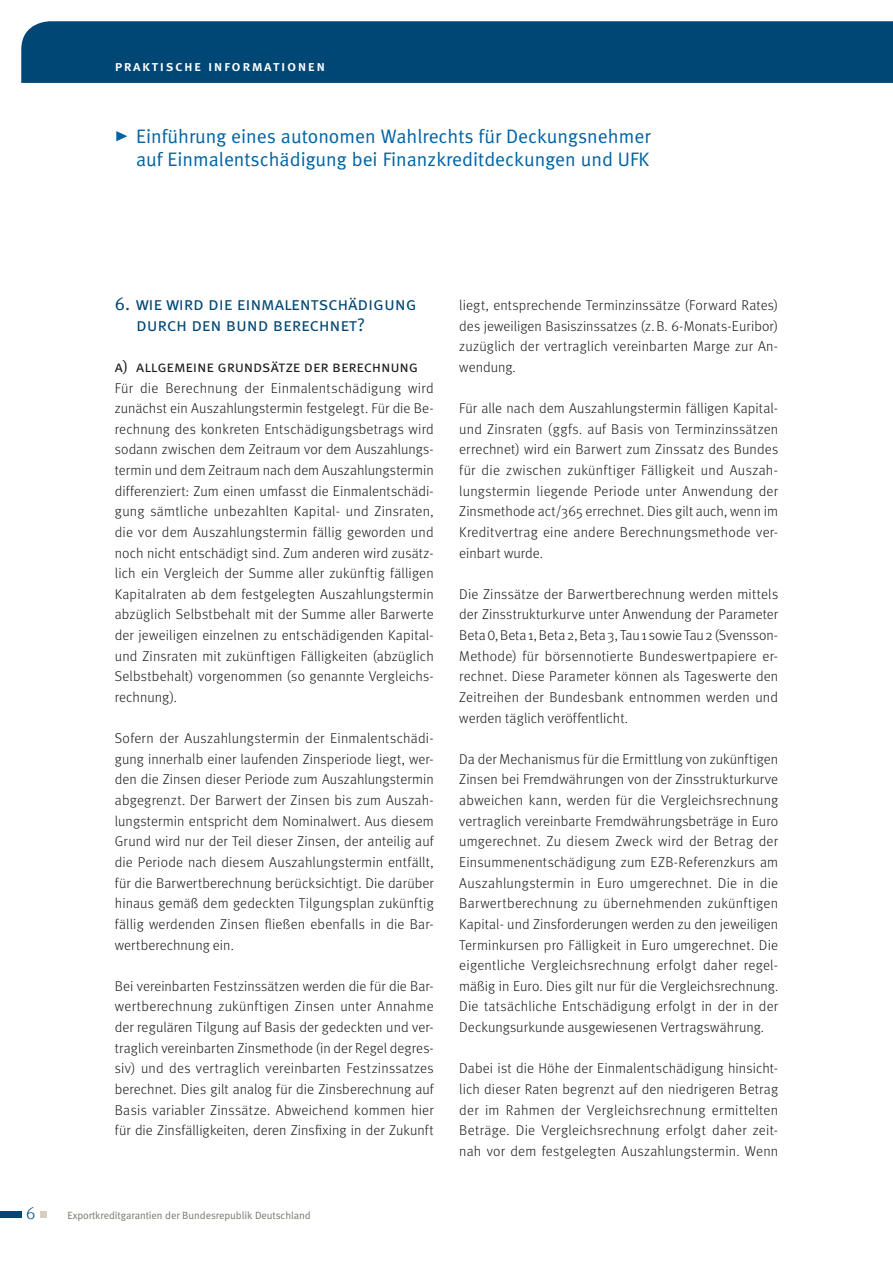
<style>
.page{position:relative;width:893px;height:1263px;background:#fff}
.page>*{position:absolute;margin:0;border:0;box-sizing:border-box;transform-origin:0 0}
._2017_INNEN_Titel{font:19.5px/23.4px "Meta Normal";color:#0063a4}
.Merkbl_Head_1__EKG{font:18.3px/20.7px "Meta Normal Caps";letter-spacing:-.01em;color:#004775}
.t1{font:17.25px "Meta Light LF";color:#004775}
.Merkbl_Head_2{font:15.75px "Meta Normal Caps";letter-spacing:-.01em;color:#1a1a18}
._2017_INNEN_Kategori{font:14.7px "Meta Medium Caps";letter-spacing:.1em;color:#fff}
.Merkbl_Fließtext-201{font:300 14.25px/20.7px "Meta";letter-spacing:.01em;color:#1a1a18;text-align:justify}
.t2{font:10.5px "Meta Normal";letter-spacing:-.005em;color:#7a766d}
.s1{font-family:"Meta Light LF";font-weight:400}
</style>
<div class="page">
<div style="left:0;top:1211px;width:21px;height:7px;background:#004775"></div>
<div style="left:40px;top:1211px;width:7px;height:7px;background:#d5cfc2"></div>
<div style="left:21px;top:21px;width:872px;height:62px;background:#004775"></div>
<svg style="left:116px;top:131px;width:11px;height:10px"></svg>
<p class="_2017_INNEN_Kategori" style="left:115px;top:57px;width:212px">praktische informationen</p>
<p class="_2017_INNEN_Titel" style="left:136px;top:124px;width:516px">Einführung eines autonomen Wahlrechts für Deckungsnehmer auf Einmalentschädigung bei Finanzkreditdeckungen und UFK</p>
<p class="Merkbl_Head_1__EKG" style="left:136px;top:293px;width:282px;text-indent:-21px">6. wie wird die einmalentschädigung durch den bund berechnet?</p>
<p class="Merkbl_Head_2" style="left:115px;top:357px;width:305px">a) allgemeine grundsätze der berechnung</p>
<p class="Merkbl_Fließtext-201" style="left:115px;top:377px;width:320px">Für die Berechnung der Einmalentschädigung wird zunächst ein Auszahlungstermin festgelegt. Für die Be&shy;rechnung des konkreten Entschädigungsbetrags wird sodann zwischen dem Zeitraum vor dem Auszahlungs&shy;termin und dem Zeitraum nach dem Auszahlungstermin differenziert: Zum einen umfasst die Einmalentschädi&shy;gung sämtliche unbezahlten Kapital- und Zinsraten, die vor dem Auszahlungstermin fällig geworden und noch nicht entschädigt sind. Zum anderen wird zusätz&shy;lich ein Vergleich der Summe aller zukünftig fälligen Kapitalraten ab dem festgelegten Auszahlungstermin abzüglich Selbstbehalt mit der Summe aller Barwerte der jeweiligen einzelnen zu entschädigenden Kapital&shy;und Zinsraten mit zukünftigen Fälligkeiten (abzüglich Selbstbehalt) vorgenommen (so genannte Vergleichs&shy;rechnung).</p>
<p class="Merkbl_Fließtext-201" style="left:115px;top:728px;width:320px">Sofern der Auszahlungstermin der Einmalentschädi&shy;gung innerhalb einer laufenden Zinsperiode liegt, wer&shy;den die Zinsen dieser Periode zum Auszahlungstermin abgegrenzt. Der Barwert der Zinsen bis zum Auszah&shy;lungstermin entspricht dem Nominalwert. Aus diesem Grund wird nur der Teil dieser Zinsen, der anteilig auf die Periode nach diesem Auszahlungstermin entfällt, für die Barwertberechnung berücksichtigt. Die darüber hinaus gemäß dem gedeckten Tilgungsplan zukünftig fällig werdenden Zinsen fließen ebenfalls in die Bar&shy;wertberechnung ein.</p>
<p class="Merkbl_Fließtext-201" style="left:115px;top:975px;width:320px">Bei vereinbarten Festzinssätzen werden die für die Bar&shy;wertberechnung zukünftigen Zinsen unter Annahme der regulären Tilgung auf Basis der gedeckten und ver&shy;traglich vereinbarten Zinsmethode (in der Regel degres&shy;siv) und des vertraglich vereinbarten Festzinssatzes berechnet. Dies gilt analog für die Zinsberechnung auf Basis variabler Zinssätze. Abweichend kommen hier für die Zinsfälligkeiten, deren Zinsfixing in der Zukunft</p>
<p class="t1" style="left:26px;top:1203px;width:11px">6</p>
<p class="t2" style="left:67px;top:1209px;width:245px">Exportkreditgarantien der Bundesrepublik Deutschland</p>
<p class="Merkbl_Fließtext-201" style="left:459px;top:295px;width:320px">liegt, entsprechende Terminzinssätze (Forward Rates) des jeweiligen Basiszinssatzes (z.B. 6-Monats-Euribor) zuzüglich der vertraglich vereinbarten Marge zur An&shy;wendung.</p>
<p class="Merkbl_Fließtext-201" style="left:459px;top:398px;width:320px">Für alle nach dem Auszahlungstermin fälligen Kapital&shy;und Zinsraten (ggfs. auf Basis von Terminzinssätzen errechnet) wird ein Barwert zum Zinssatz des Bundes für die zwischen zukünftiger Fälligkeit und Auszah&shy;lungstermin liegende Periode unter Anwendung der Zinsmethode act/365 errechnet. Dies gilt auch, wenn im Kreditvertrag eine andere Berechnungsmethode ver&shy;einbart wurde.</p>
<p class="Merkbl_Fließtext-201" style="left:459px;top:583px;width:320px">Die Zinssätze der Barwertberechnung werden mittels der Zinsstrukturkurve unter Anwendung der Parameter Beta<span class="s1">0</span>, Beta1, Beta2, Beta3, Tau1 sowie Tau2 (Svensson-Methode) für börsennotierte Bundeswertpapiere er&shy;rechnet. Diese Parameter können als Tageswerte den Zeitreihen der Bundesbank entnommen werden und werden täglich veröffentlicht.</p>
<p class="Merkbl_Fließtext-201" style="left:459px;top:748px;width:320px">Da der Mechanismus für die Ermittlung von zukünftigen Zinsen bei Fremdwährungen von der Zinsstrukturkurve abweichen kann, werden für die Vergleichsrechnung vertraglich vereinbarte Fremdwährungsbeträge in Euro umgerechnet. Zu diesem Zweck wird der Betrag der Einsummenentschädigung zum EZB-Referenzkurs am Auszahlungstermin in Euro umgerechnet. Die in die Barwertberechnung zu übernehmenden zukünftigen Kapital- und Zinsforderungen werden zu den jeweiligen Terminkursen pro Fälligkeit in Euro umgerechnet. Die eigentliche Vergleichsrechnung erfolgt daher regel&shy;mäßig in Euro. Dies gilt nur für die Vergleichsrechnung.<br>Die tatsächliche Entschädigung erfolgt in der in der Deckungsurkunde ausgewiesenen Vertragswährung.</p>
<p class="Merkbl_Fließtext-201" style="left:459px;top:1058px;width:320px">Dabei ist die Höhe der Einmalentschädigung hinsicht&shy;lich dieser Raten begrenzt auf den niedrigeren Betrag der im Rahmen der Vergleichsrechnung ermittelten Beträge. Die Vergleichsrechnung erfolgt daher zeit&shy;nah vor dem festgelegten Auszahlungstermin. Wenn</p>
</div>
